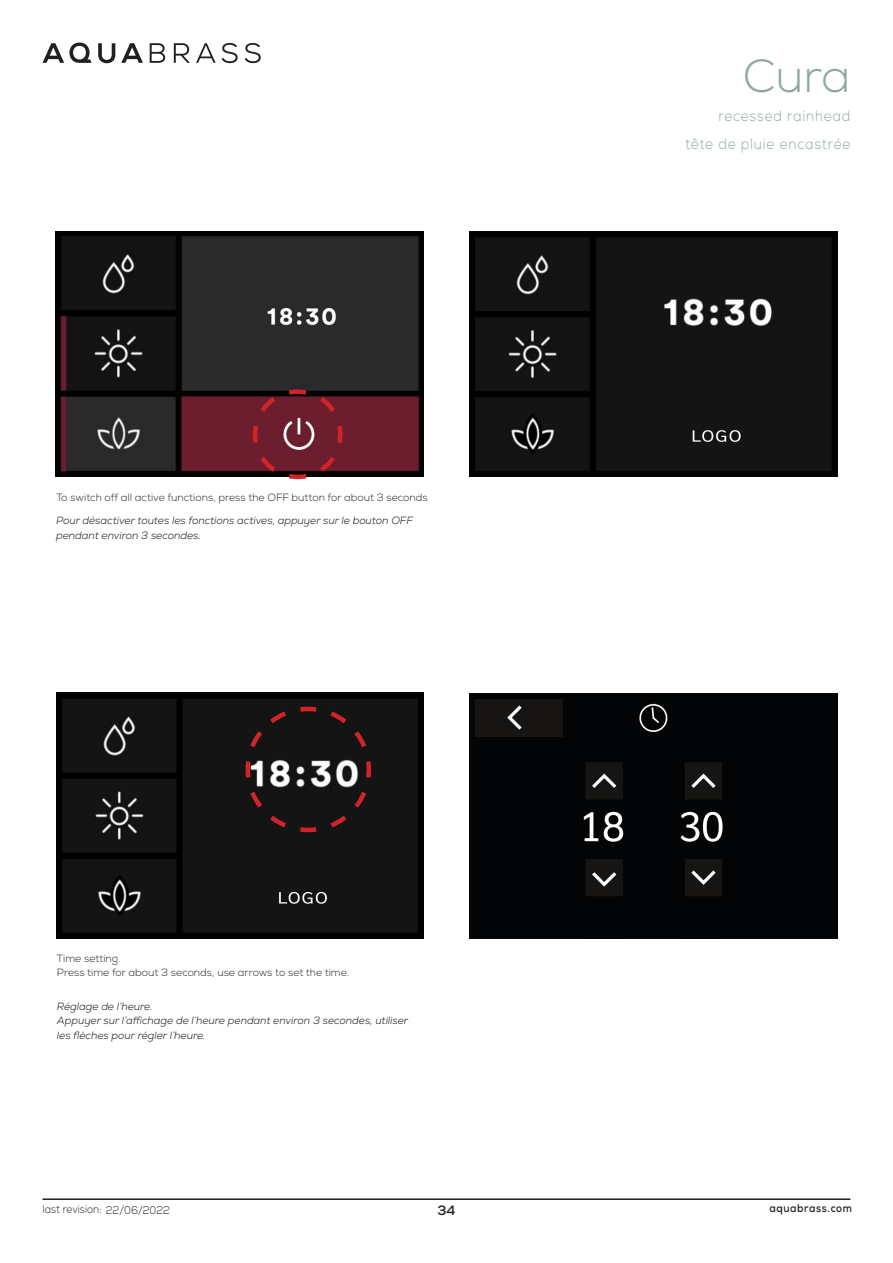
<style>
.page{position:relative;width:893px;height:1263px;background:#fff}
.page>*{position:absolute;margin:0;border:0;box-sizing:border-box;transform-origin:0 0}
.t1{font:300 46.5px "Nexa";color:#91a5a4}
.t2{font:300 15px/28.5px "Nexa";letter-spacing:.06em;color:#91a5a4;text-align:right;scale:.9 1}
.t3{font:700 13.5px "Nexa";color:#231f20}
.t4{font:300 11.25px "Nexa";color:#231f20;scale:.9 1}
.t5{font:700 11.25px "Nexa";letter-spacing:.06em;color:#231f20;scale:.9 1}
.t6{font:italic 300 10.5px/14.4px "Nexa";color:#231f20}
.t7{font:300 10.5px "Nexa";color:#231f20}
</style>
<div class="page">
<hr style="left:43px;top:1198px;width:807px;height:2px;background:#231f20">
<svg style="left:98px;top:43px;width:17px;height:20px"></svg>
<svg style="left:121px;top:43px;width:22px;height:20px"></svg>
<svg style="left:150px;top:43px;width:15px;height:20px"></svg>
<svg style="left:174px;top:43px;width:16px;height:20px"></svg>
<svg style="left:196px;top:43px;width:20px;height:20px"></svg>
<svg style="left:222px;top:43px;width:16px;height:20px"></svg>
<svg style="left:245px;top:43px;width:16px;height:20px"></svg>
<svg style="left:43px;top:43px;width:49px;height:20px"></svg>
<img style="left:55px;top:231px;width:368px;height:245px">
<svg style="left:251px;top:387px;width:94px;height:93px;background:#6c2834"></svg>
<img style="left:470px;top:231px;width:368px;height:245px">
<img style="left:470px;top:693px;width:367px;height:245px">
<svg style="left:238px;top:938px;width:94px;height:1px"></svg>
<img style="left:56px;top:693px;width:368px;height:245px">
<svg style="left:243px;top:704px;width:130px;height:130px;background:#2e2526"></svg>
<p class="t7" style="left:56px;top:491px;width:373px">To switch off all active functions, press the OFF button for about 3 seconds</p>
<p class="t6" style="left:56px;top:514px;width:358px">Pour désactiver toutes les fonctions actives, appuyer sur le bouton OFF pendant environ 3 secondes.</p>
<p class="t7" style="left:57px;top:952px;width:65px">Time setting.</p>
<p class="t7" style="left:57px;top:966px;width:294px">Press time for about 3 seconds, use arrows to set the time.</p>
<p class="t6" style="left:57px;top:999px;width:97px">Réglage de l’heure.</p>
<p class="t6" style="left:57px;top:1014px;width:353px">Appuyer sur l’affichage de l’heure pendant environ 3 secondes, utiliser les flèches pour régler l’heure.</p>
<h1 class="t1" style="left:743px;top:49px;width:109px">Cura</h1>
<h2 class="t2" style="left:685px;top:102px;width:185px">recessed rainhead<br>tête de pluie encastrée</h2>
<p class="t4" style="left:43px;top:1202px;width:143px">last revision: 22/06/2022</p>
<p class="t3" style="left:437px;top:1201px;width:20px">34</p>
<p class="t5" style="left:769px;top:1201px;width:93px">aquabrass.com</p>
</div>
